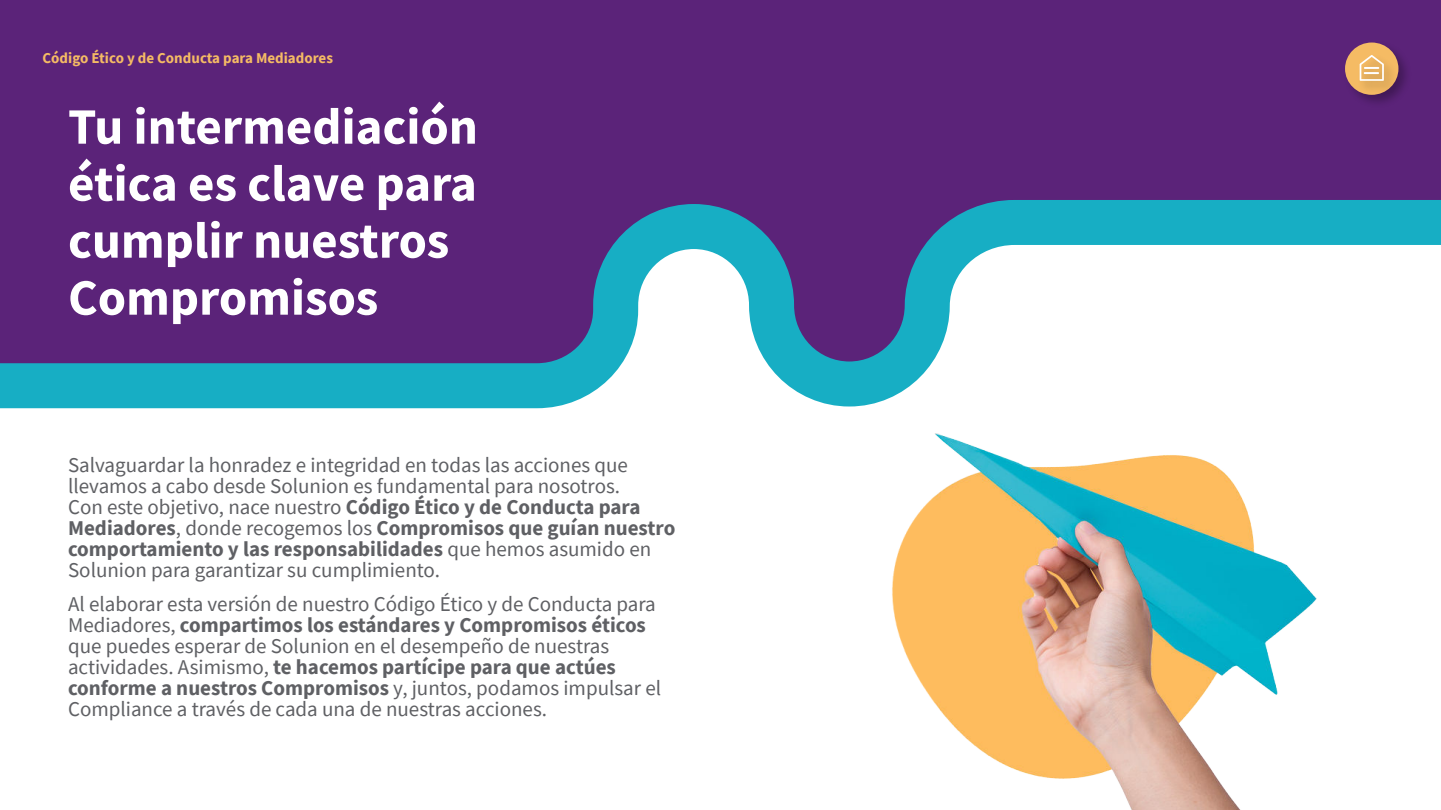
<style>
.page{position:relative;width:1441px;height:810px;background:#fff}
.page>*{position:absolute;margin:0;border:0;box-sizing:border-box;transform-origin:0 0}
.t1{font:700 51px/57px "Source Sans Pro";color:#fff}
.t2{font:21px/21px "Source Sans Pro";color:#5f6064}
.t3{font:700 15px "Source Sans Pro";color:#f5bb64}
.s1{font-weight:700}
</style>
<div class="page">
<div style="left:0;top:0;width:1440px;height:177px;background:#5b2379"></div>
<svg style="left:0;top:177px;width:1440px;height:232px"></svg>
<img style="left:858px;top:276px;width:515px;height:534px">
<div style="left:1342px;top:40px;width:69px;height:69px;background:#000;opacity:.27"></div>
<div style="left:1344px;top:43px;width:54px;height:52px;background:#f5bb64;border-radius:50%"></div>
<div style="left:1356px;top:53px;width:41px;height:42px;background:#000;opacity:.27"></div>
<svg style="left:1359px;top:55px;width:24px;height:26px"></svg>
<p class="t3" style="left:43px;top:50px;width:292px">Código Ético y de Conducta para Mediadores</p>
<h1 class="t1" style="left:68px;top:98px;width:411px">Tu intermediación ética es clave para cumplir nuestros<br>Compromisos</h1>
<p class="t2" style="left:68px;top:455px;width:608px">Salvaguardar la honradez e integridad en todas las acciones que llevamos a cabo desde Solunion es fundamental para nosotros.<br>Con este objetivo, nace nuestro <span class="s1">Código Ético y de Conducta para Mediadores</span>, donde recogemos los <span class="s1">Compromisos que guían nuestro comportamiento y las responsabilidades</span> que hemos asumido en Solunion para garantizar su cumplimiento.</p>
<p class="t2" style="left:68px;top:594px;width:594px">Al elaborar esta versión de nuestro Código Ético y de Conducta para Mediadores, <span class="s1">compartimos los estándares y Compromisos éticos </span>que puedes esperar de Solunion en el desempeño de nuestras actividades. Asimismo, <span class="s1">te hacemos partícipe para que actúes conforme a nuestros Compromisos</span> y, juntos, podamos impulsar el Compliance a través de cada una de nuestras acciones.</p>
</div>
